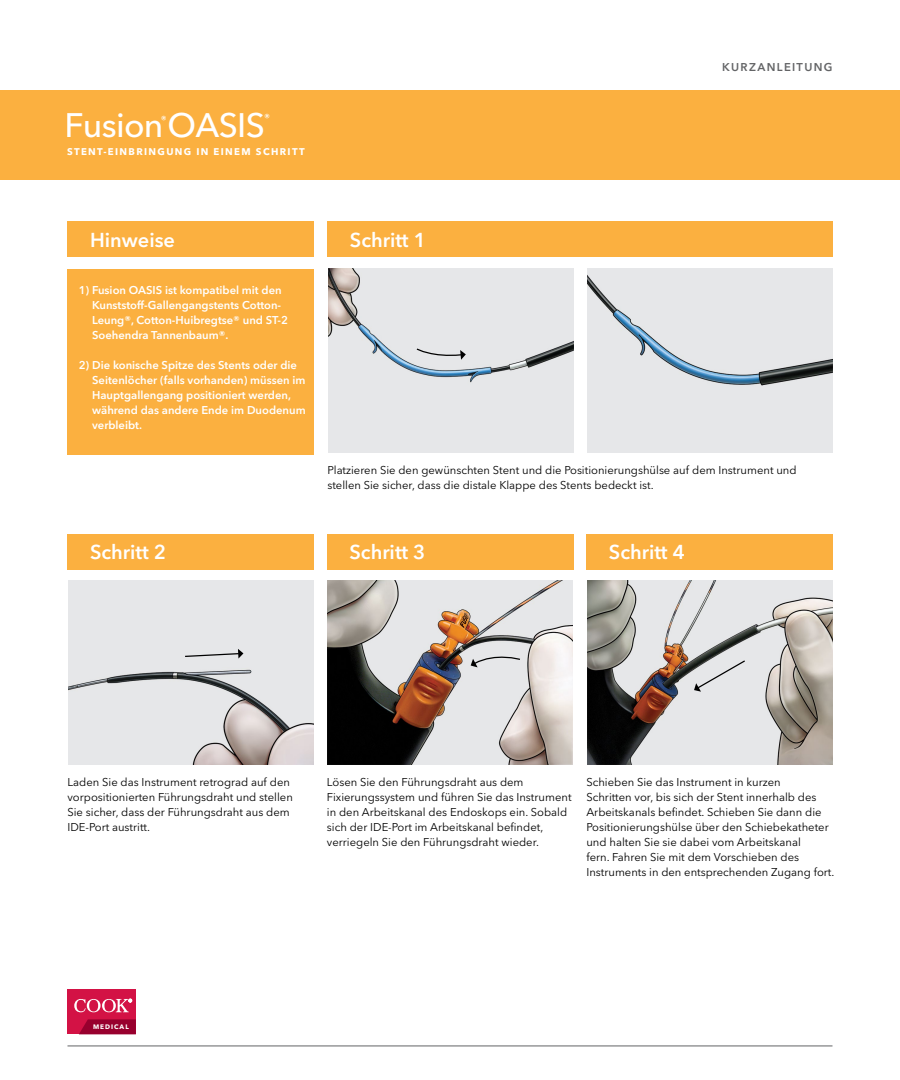
<style>
.page{position:relative;width:900px;height:1080px;background:#fff}
.page>*{position:absolute;margin:0;border:0;box-sizing:border-box;transform-origin:0 0}
.t1{font:500 33.75px "Avenir Next LT Pro";letter-spacing:-.02em;color:#fff}
.t2{font:600 20px "Avenir Next LT Pro";color:#fff}
.t3{font:11.25px/15px "Avenir Next LT Pro";color:#000}
.t4{font:600 11.25px/15px "Avenir Next LT Pro";color:#fff}
.t5{font:600 11.25px "Avenir Next LT Pro";letter-spacing:.12em;color:#636466}
.t6{font:600 10px "Avenir Next LT Pro";color:#fff}
.t7{font:700 9.62px "Avenir Next LT Pro";letter-spacing:.14em;color:#fff}
.t8{font:700 6.5px "Avenir Next LT Pro";letter-spacing:.155em;color:#fff}
</style>
<div class="page">
<div style="left:0;top:90px;width:900px;height:90px;background:#fbb040"></div>
<hr style="left:68px;top:1046px;width:764px;height:1px;background:#636466">
<div style="left:68px;top:989px;width:68px;height:45px;background:#d31245"></div>
<svg style="left:79px;top:1019px;width:57px;height:15px"></svg>
<svg style="left:74px;top:999px;width:58px;height:13px"></svg>
<div style="left:327px;top:221px;width:506px;height:36px;background:#fbb040"></div>
<div style="left:68px;top:221px;width:246px;height:36px;background:#fbb040"></div>
<img style="left:328px;top:269px;width:245px;height:183px">
<img style="left:587px;top:269px;width:245px;height:183px">
<div style="left:68px;top:269px;width:246px;height:185px;background:#fbb040"></div>
<div style="left:68px;top:534px;width:246px;height:36px;background:#fbb040"></div>
<div style="left:327px;top:534px;width:246px;height:36px;background:#fbb040"></div>
<img style="left:68px;top:581px;width:245px;height:184px">
<img style="left:328px;top:581px;width:245px;height:184px">
<img style="left:587px;top:581px;width:245px;height:183px">
<div style="left:586px;top:534px;width:247px;height:36px;background:#fbb040"></div>
<svg style="left:184px;top:649px;width:59px;height:10px"></svg>
<svg style="left:694px;top:659px;width:52px;height:33px;background:#cfd0d2"></svg>
<svg style="left:471px;top:652px;width:50px;height:15px"></svg>
<svg style="left:416px;top:348px;width:50px;height:12px"></svg>
<h1 class="t1" style="left:64px;top:105px;width:202px">FusionOASIS</h1>
<p class="t6" style="left:161px;top:113px;width:8px">®</p>
<p class="t6" style="left:264px;top:111px;width:8px">®</p>
<p class="t7" style="left:67px;top:146px;width:239px">STENT-EINBRINGUNG IN EINEM SCHRITT</p>
<h2 class="t2" style="left:90px;top:228px;width:87px">Hinweise</h2>
<h2 class="t2" style="left:350px;top:228px;width:78px">Schritt 1</h2>
<p class="t4" style="left:92px;top:283px;width:197px;text-indent:-13px">1) Fusion OASIS ist kompatibel mit den Kunststoff-Gallengangstents Cotton-Leung®, Cotton-Huibregtse® und ST-2<br>Soehendra Tannenbaum®.</p>
<p class="t4" style="left:92px;top:358px;width:215px;text-indent:-13px">2) Die konische Spitze des Stents oder die Seitenlöcher (falls vorhanden) müssen im Hauptgallengang positioniert werden, während das andere Ende im Duodenum verbleibt.</p>
<p class="t5" style="left:722px;top:60px;width:112px">KURZANLEITUNG</p>
<p class="t3" style="left:327px;top:462px;width:471px">Platzieren Sie den gewünschten Stent und die Positionierungshülse auf dem Instrument und stellen Sie sicher, dass die distale Klappe des Stents bedeckt ist.</p>
<h2 class="t2" style="left:90px;top:540px;width:78px">Schritt 2</h2>
<h2 class="t2" style="left:349px;top:540px;width:78px">Schritt 3</h2>
<h2 class="t2" style="left:609px;top:540px;width:78px">Schritt 4</h2>
<p class="t3" style="left:68px;top:775px;width:227px">Laden Sie das Instrument retrograd auf den vorpositionierten Führungsdraht und stellen Sie sicher, dass der Führungsdraht aus dem IDE-Port austritt.</p>
<p class="t3" style="left:327px;top:775px;width:246px">Lösen Sie den Führungsdraht aus dem Fixierungssystem und führen Sie das Instrument in den Arbeitskanal des Endoskops ein. Sobald sich der IDE-Port im Arbeitskanal befindet, verriegeln Sie den Führungsdraht wieder.</p>
<p class="t3" style="left:586px;top:775px;width:249px">Schieben Sie das Instrument in kurzen<br>Schritten vor, bis sich der Stent innerhalb des Arbeitskanals befindet. Schieben Sie dann die Positionierungshülse über den Schiebekatheter und halten Sie sie dabei vom Arbeitskanal<br>fern. Fahren Sie mit dem Vorschieben des Instruments in den entsprechenden Zugang fort.</p>
<p class="t8" style="left:93px;top:1023px;width:37px">MEDICAL</p>
</div>
